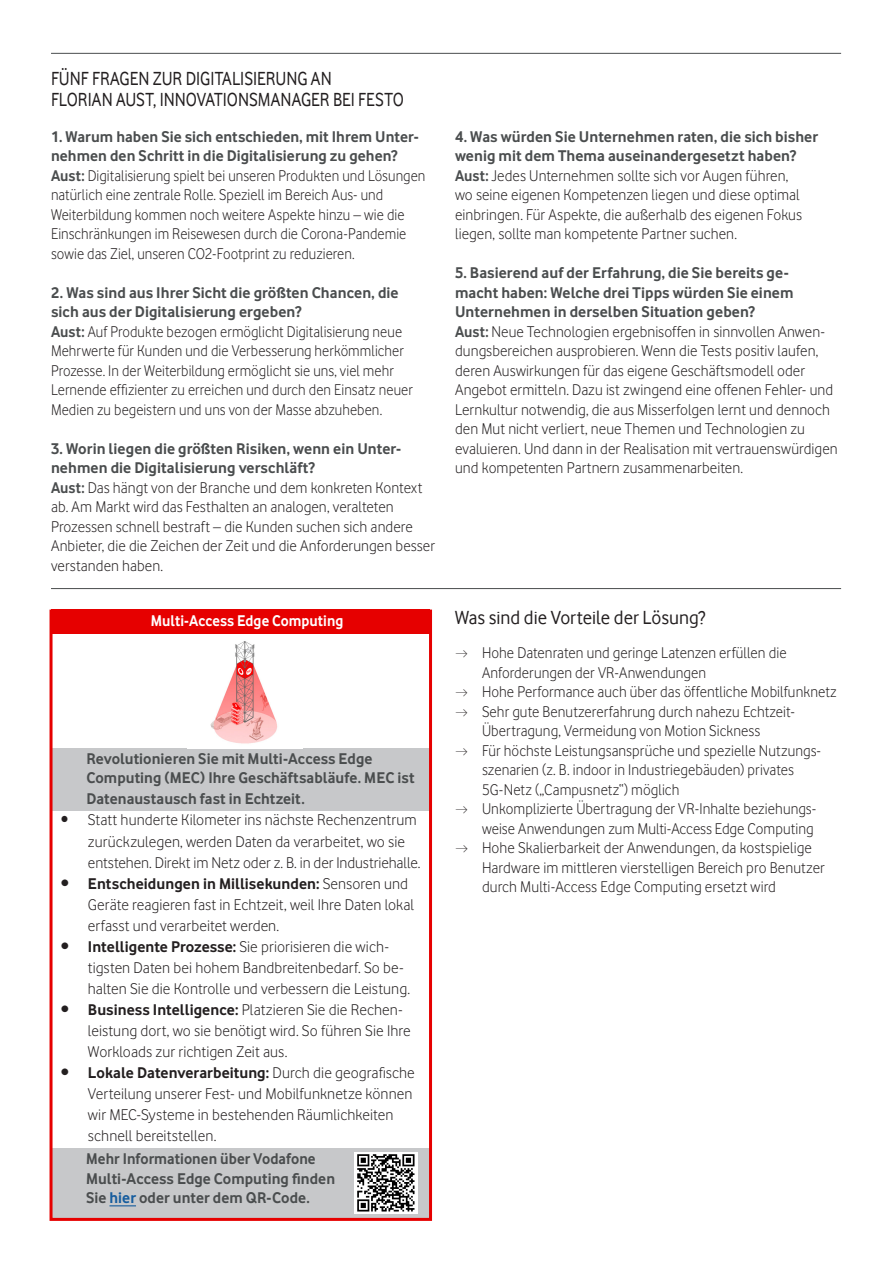
<style>
.page{position:relative;width:893px;height:1263px;background:#fff}
.page>*{position:absolute;margin:0;border:0;box-sizing:border-box;transform-origin:0 0}
.Tagword{font:19.5px/21px "Vodafone Rg";color:#231f20;scale:.91 1}
.Zwischenheadline{font:19.5px "Vodafone Rg";color:#231f20}
.Fließtext{font:16.2px/19.5px "Vodafone Lt";letter-spacing:.005em;color:#231f20}
.Fließtext-2{font:700 16.2px/19.5px "Vodafone Rg";letter-spacing:.005em;color:#4a4d4e}
.Fließtext-3{font:16.2px/19.5px "Vodafone Lt";letter-spacing:.005em;color:#231f20;scale:.94 1}
.Fließtext-4{font:16.2px/19.5px "Vodafone Lt";letter-spacing:.005em;color:#231f20;scale:.96 1}
.Fließtext-5{font:700 16.2px/19.5px "Vodafone Rg";letter-spacing:.005em;color:#4a4d4e;scale:.96 1}
.Fließtext-6{font:700 16.2px "Vodafone Rg";letter-spacing:.005em;color:#fff;scale:.94 1}
.s1{font-family:"Vodafone Rg";font-weight:700;color:#4a4d4e}
.s2{font-family:"Vodafone Rg";font-weight:700}
.s3{color:#175d9e}
.s4{font-family:"Lato";font-weight:300;font-size:13.5px}
</style>
<div class="page">
<div style="left:51px;top:1148px;width:378px;height:72px;background:#c7c8ca"></div>
<hr style="left:51px;top:53px;width:790px;height:1px;background:#4a4d4e">
<hr style="left:51px;top:588px;width:790px;height:1px;background:#4a4d4e">
<div style="left:51px;top:610px;width:378px;height:24px;background:#e60000"></div>
<div style="left:51px;top:748px;width:378px;height:62px;background:#c7c8ca"></div>
<div style="left:50px;top:610px;width:382px;height:611px;border:3px solid #e60000"></div>
<svg style="left:109px;top:1205px;width:27px;height:1px"></svg>
<img style="left:354px;top:1153px;width:63px;height:60px">
<img style="left:210px;top:641px;width:68px;height:103px">
<p class="Tagword" style="left:51px;top:68px;width:389px">FÜNF FRAGEN ZUR DIGITALISIERUNG AN<br>FLORIAN AUST, INNOVATIONSMANAGER BEI FESTO</p>
<p class="Fließtext-2" style="left:51px;top:127px;width:369px">1. Warum haben Sie sich entschieden, mit Ihrem Unter&shy;nehmen den Schritt in die Digitalisierung zu gehen?</p>
<p class="Fließtext-3" style="left:51px;top:166px;width:400px"><span class="s1">Aust:</span> Digitalisierung spielt bei unseren Produkten und Lösungen natürlich eine zentrale Rolle. Speziell im Bereich Aus- und Weiterbildung kommen noch weitere Aspekte hinzu – wie die Einschränkungen im Reisewesen durch die Corona-Pandemie sowie das Ziel, unseren CO2-Footprint zu reduzieren.</p>
<p class="Fließtext-2" style="left:51px;top:283px;width:349px">2. Was sind aus Ihrer Sicht die größten Chancen, die sich aus der Digitalisierung ergeben?</p>
<p class="Fließtext-3" style="left:51px;top:322px;width:386px"><span class="s1">Aust:</span> Auf Produkte bezogen ermöglicht Digitalisierung neue Mehrwerte für Kunden und die Verbesserung herkömmlicher Prozesse. In der Weiterbildung ermöglicht sie uns, viel mehr Lernende effizienter zu erreichen und durch den Einsatz neuer Medien zu begeistern und uns von der Masse abzuheben.</p>
<p class="Fließtext-2" style="left:51px;top:439px;width:352px">3. Worin liegen die größten Risiken, wenn ein Unter&shy;nehmen die Digitalisierung verschläft?</p>
<p class="Fließtext" style="left:51px;top:478px;width:386px"><span class="s1">Aust:</span> Das hängt von der Branche und dem konkreten Kontext ab. Am Markt wird das Festhalten an analogen, veralteten Prozessen schnell bestraft – die Kunden suchen sich andere Anbieter, die die Zeichen der Zeit und die Anforderungen besser verstanden haben.</p>
<p class="Fließtext-6" style="left:151px;top:612px;width:206px">Multi-Access Edge Computing</p>
<p class="Fließtext-2" style="left:86px;top:749px;width:330px">Revolutionieren Sie mit Multi-Access Edge<br>Computing (MEC) Ihre Geschäftsabläufe. MEC ist</p>
<p class="Fließtext-2" style="left:86px;top:789px;width:220px">Datenaustausch fast in Echtzeit.</p>
<p class="Fließtext" style="left:88px;top:809px;width:334px;line-height:21px;text-indent:-27px">• Statt hunderte Kilometer ins nächste Rechenzentrum zurückzulegen, werden Daten da verarbeitet, wo sie entstehen. Direkt im Netz oder z. B. in der Industriehalle.</p>
<p class="Fließtext" style="left:88px;top:872px;width:328px;line-height:21px;text-indent:-27px"><span class="s2">• Entscheidungen in Millisekunden:</span> Sensoren und<br>Geräte reagieren fast in Echtzeit, weil Ihre Daten lokal erfasst und verarbeitet werden.</p>
<p class="Fließtext" style="left:88px;top:935px;width:323px;line-height:21px;text-indent:-27px"><span class="s2">• Intelligente Prozesse:</span> Sie priorisieren die wich&shy;tigsten Daten bei hohem Bandbreitenbedarf. So be&shy;halten Sie die Kontrolle und verbessern die Leistung.</p>
<p class="Fließtext" style="left:88px;top:998px;width:324px;line-height:21px;text-indent:-27px"><span class="s2">• Business Intelligence:</span> Platzieren Sie die Rechen&shy;leistung dort, wo sie benötigt wird. So führen Sie Ihre<br>Workloads zur richtigen Zeit aus.</p>
<p class="Fließtext" style="left:88px;top:1061px;width:328px;line-height:21px;text-indent:-27px"><span class="s2">• Lokale Datenverarbeitung:</span> Durch die geografische Verteilung unserer Fest- und Mobilfunknetze können wir MEC-Systeme in bestehenden Räumlichkeiten schnell bereitstellen.</p>
<p class="Fließtext-5" style="left:86px;top:1149px;width:261px">Mehr Informationen über Vodafone<br>Multi-Access Edge Computing finden<br>Sie <span class="s3">hier</span> oder unter dem QR-Code.</p>
<p class="Fließtext-2" style="left:455px;top:126px;width:365px">4. Was würden Sie Unternehmen raten, die sich bisher wenig mit dem Thema auseinandergesetzt haben?</p>
<p class="Fließtext" style="left:455px;top:165px;width:348px"><span class="s1">Aust:</span> Jedes Unternehmen sollte sich vor Augen führen, wo seine eigenen Kompetenzen liegen und diese optimal einbringen. Für Aspekte, die außerhalb des eigenen Fokus liegen, sollte man kompetente Partner suchen.</p>
<p class="Fließtext-2" style="left:455px;top:263px;width:340px">5. Basierend auf der Erfahrung, die Sie bereits ge&shy;macht haben: Welche drei Tipps würden Sie einem<br>Unternehmen in derselben Situation geben?</p>
<p class="Fließtext" style="left:455px;top:321px;width:384px"><span class="s1">Aust:</span> Neue Technologien ergebnisoffen in sinnvollen Anwen&shy;dungsbereichen ausprobieren. Wenn die Tests positiv laufen, deren Auswirkungen für das eigene Geschäftsmodell oder Angebot ermitteln. Dazu ist zwingend eine offenen Fehler- und Lernkultur notwendig, die aus Misserfolgen lernt und dennoch den Mut nicht verliert, neue Themen und Technologien zu evaluieren. Und dann in der Realisation mit vertrauenswürdigen und kompetenten Partnern zusammenarbeiten.</p>
<p class="Zwischenheadline" style="left:455px;top:606px;width:252px">Was sind die Vorteile der Lösung?</p>
<p class="Fließtext-4" style="left:482px;top:643px;width:319px;text-indent:-27px"><span class="s4">→</span> Hohe Datenraten und geringe Latenzen erfüllen die<br>Anforderungen der VR-Anwendungen</p>
<p class="Fließtext-4" style="left:455px;top:682px;width:399px"><span class="s4">→</span> Hohe Performance auch über das öffentliche Mobilfunknetz</p>
<p class="Fließtext-4" style="left:455px;top:701px;width:356px;text-align:center"><span class="s4">→</span> Sehr gute Benutzererfahrung durch nahezu Echtzeit-<br>Übertragung, Vermeidung von Motion Sickness</p>
<p class="Fließtext-4" style="left:482px;top:740px;width:355px;text-indent:-27px"><span class="s4">→</span> Für höchste Leistungsansprüche und spezielle Nutzungs&shy;szenarien (z. B. indoor in Industriegebäuden) privates<br>5G-Netz („Campusnetz“) möglich</p>
<p class="Fließtext-4" style="left:455px;top:799px;width:378px;text-align:right"><span class="s4">→</span> Unkomplizierte Übertragung der VR-Inhalte beziehungs&shy;weise Anwendungen zum Multi-Access Edge Computing</p>
<p class="Fließtext" style="left:482px;top:838px;width:344px;text-indent:-27px"><span class="s4">→</span> Hohe Skalierbarkeit der Anwendungen, da kostspielige<br>Hardware im mittleren vierstelligen Bereich pro Benutzer durch Multi-Access Edge Computing ersetzt wird</p>
</div>
